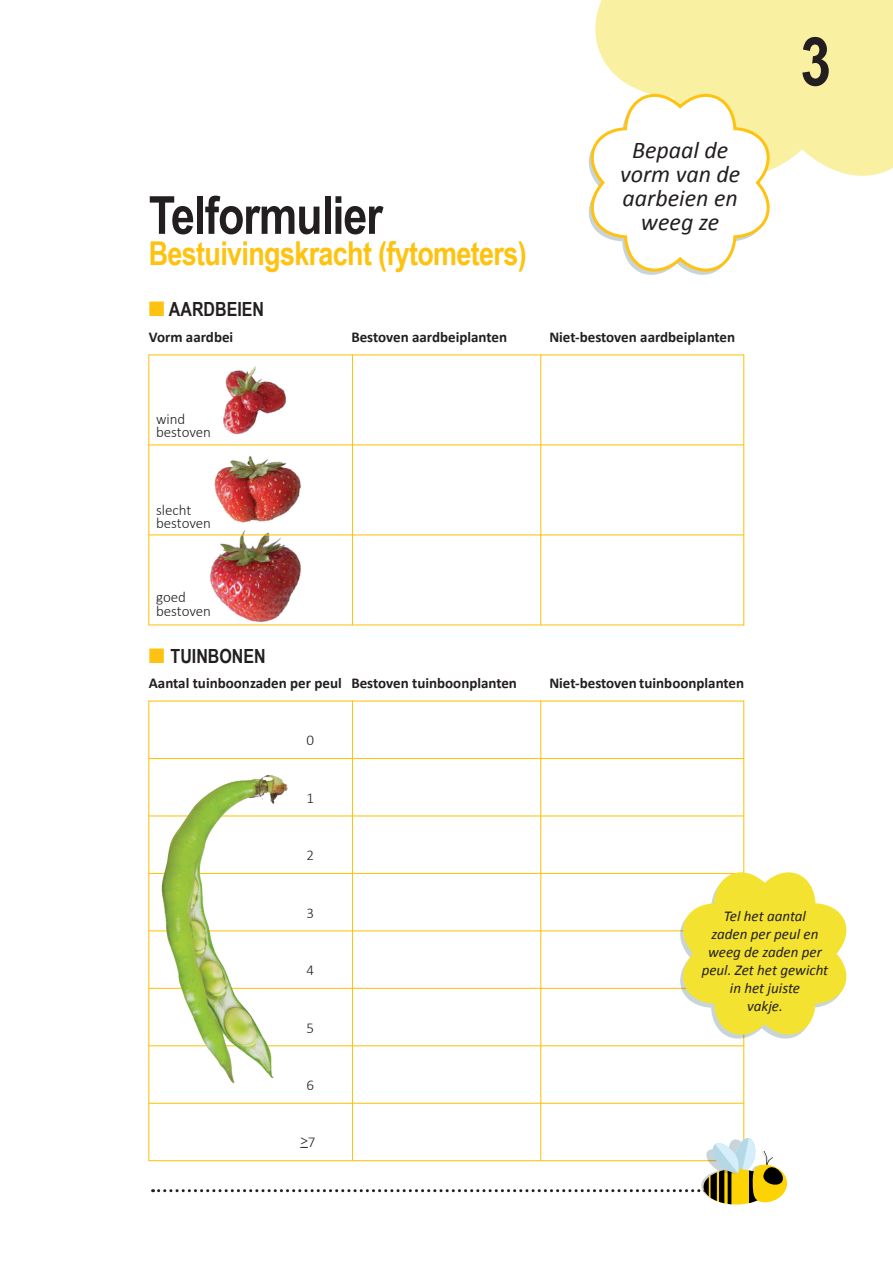
<style>
.page{position:relative;width:893px;height:1263px;background:#fff}
.page>*{position:absolute;margin:0;border:0;box-sizing:border-box;transform-origin:0 0}
.t1{font:700 67.5px "Arial Narrow";color:#231f20}
.t2{font:700 52.5px "Arial Narrow";letter-spacing:-.02em;color:#231f20}
.t3{font:700 32.85px "Arial Narrow";letter-spacing:-.02em;color:#fec210}
.t4{font:italic 24px/24px "Calibri";color:#231f20;text-align:center}
.t5{font:700 19.5px "Arial Narrow";color:#231f20}
.t6{font:700 15px "Calibri";color:#231f20}
.t7{font:italic 15px/18px "Calibri";color:#231f20;text-align:center}
.t8{font:300 15px/13.5px "Calibri";color:#231f20}
.s1{color:#fec210}
</style>
<div class="page">
<img style="left:210px;top:530px;width:105px;height:91px">
<div style="left:207px;top:528px;width:11px;height:15px;background:#fff"></div>
<img style="left:214px;top:455px;width:87px;height:68px">
<img style="left:223px;top:366px;width:63px;height:69px">
<div style="left:188px;top:453px;width:33px;height:12px;background:#fff"></div>
<div style="left:595px;top:0;width:298px;height:176px;background:#f9f0a2"></div>
<hr style="left:743px;top:354px;width:1px;height:271px;background:#fec210">
<hr style="left:743px;top:700px;width:1px;height:461px;background:#fec210">
<hr style="left:352px;top:354px;width:1px;height:271px;background:#fec210">
<hr style="left:352px;top:700px;width:1px;height:460px;background:#fec210">
<hr style="left:540px;top:354px;width:1px;height:271px;background:#fec210">
<hr style="left:540px;top:700px;width:1px;height:460px;background:#fec210">
<hr style="left:148px;top:354px;width:1px;height:271px;background:#fec210">
<hr style="left:148px;top:700px;width:1px;height:461px;background:#fec210">
<svg style="left:588px;top:89px;width:187px;height:186px"></svg>
<div style="left:652px;top:162px;width:41px;height:45px;background:#fff"></div>
<hr style="left:149px;top:354px;width:595px;height:1px;background:#fec210">
<hr style="left:149px;top:444px;width:595px;height:1px;background:#fec210">
<hr style="left:149px;top:534px;width:595px;height:1px;background:#fec210">
<hr style="left:149px;top:624px;width:595px;height:1px;background:#fec210">
<hr style="left:149px;top:700px;width:595px;height:2px;background:#fec210">
<hr style="left:149px;top:758px;width:595px;height:1px;background:#fec210">
<hr style="left:149px;top:815px;width:595px;height:1px;background:#fec210">
<hr style="left:149px;top:873px;width:595px;height:1px;background:#fec210">
<hr style="left:149px;top:930px;width:595px;height:1px;background:#fec210">
<hr style="left:149px;top:988px;width:595px;height:1px;background:#fec210">
<hr style="left:149px;top:1045px;width:595px;height:1px;background:#fec210">
<hr style="left:149px;top:1103px;width:595px;height:1px;background:#fec210">
<hr style="left:149px;top:1160px;width:595px;height:1px;background:#fec210">
<img style="left:148px;top:740px;width:146px;height:352px">
<svg style="left:678px;top:870px;width:169px;height:171px"></svg>
<svg style="left:153px;top:1138px;width:634px;height:66px"></svg>
<h2 class="t2" style="left:149px;top:176px;width:236px">Telformulier</h2>
<h3 class="t3" style="left:149px;top:228px;width:379px">Bestuivingskracht (fytometers)</h3>
<h3 class="t5" style="left:149px;top:294px;width:117px"><span class="s1">■</span> AARDBEIEN</h3>
<h3 class="t4" style="left:620px;top:137px;width:122px">Bepaal de vorm van de aarbeien en weeg ze</h3>
<p class="t6" style="left:149px;top:327px;width:86px">Vorm aardbei</p>
<p class="t6" style="left:351px;top:327px;width:157px">Bestoven aardbeiplanten</p>
<p class="t6" style="left:549px;top:327px;width:187px">Niet-bestoven aardbeiplanten</p>
<p class="t8" style="left:156px;top:411px;width:57px">wind bestoven</p>
<p class="t8" style="left:156px;top:502px;width:57px">slecht bestoven</p>
<p class="t8" style="left:156px;top:590px;width:57px">goed bestoven</p>
<h3 class="t5" style="left:149px;top:642px;width:118px"><span class="s1">■</span> TUINBONEN</h3>
<p class="t6" style="left:149px;top:673px;width:370px">Aantal tuinboonzaden per peul Bestoven tuinboonplanten</p>
<p class="t6" style="left:549px;top:673px;width:196px">Niet-bestoven tuinboonplanten</p>
<p class="t8" style="left:306px;top:733px;width:9px">0</p>
<p class="t8" style="left:306px;top:790px;width:9px">1</p>
<p class="t8" style="left:306px;top:848px;width:9px">2</p>
<h1 class="t1" style="left:800px;top:11px;width:32px">3</h1>
<p class="t8" style="left:306px;top:905px;width:9px">3</p>
<p class="t8" style="left:306px;top:963px;width:9px">4</p>
<p class="t8" style="left:306px;top:1020px;width:9px">5</p>
<p class="t8" style="left:306px;top:1077px;width:9px">6</p>
<p class="t8" style="left:300px;top:1134px;width:17px">&gt;7</p>
<p class="t7" style="left:702px;top:906px;width:128px">Tel het aantal<br>zaden per peul en weeg de zaden per peul. Zet het gewicht in het juiste<br>vakje.</p>
</div>
